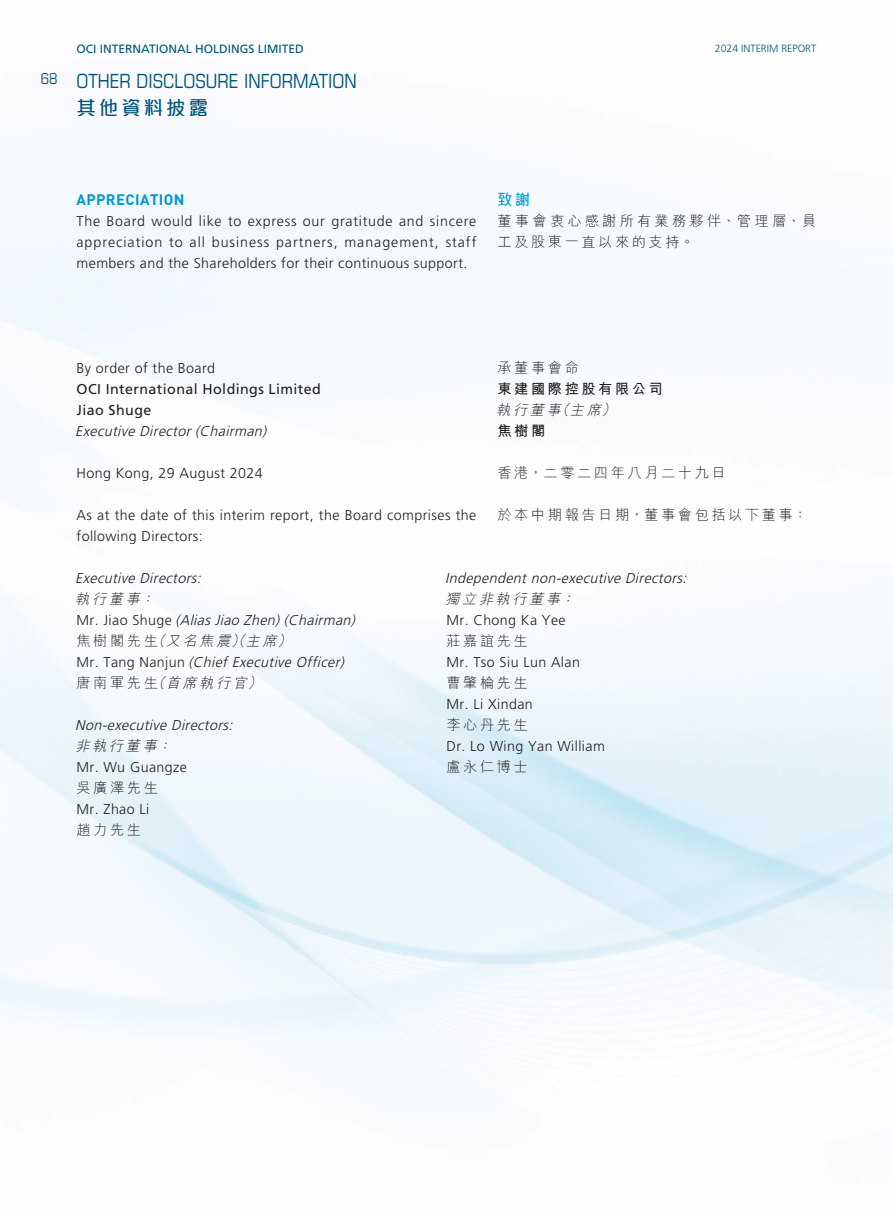
<style>
.page{position:relative;width:893px;height:1212px;background:#fff}
.page>*{position:absolute;margin:0;border:0;box-sizing:border-box;transform-origin:0 0}
.t1{font:condensed 19.5px "Eurostile LT Std";color:#00557a}
.t2{font:500 19.5px "M Elle HK";letter-spacing:.15em;color:#00557a}
._01_Heading_1{font:700 15px "DIN Pro";letter-spacing:.025em;color:#0098ce}
._01_Heading_1-2{font:500 15px "M Elle HK";color:#0098ce}
._00_Body_text{font:300 14.25px/21px "Frutiger LT Std";letter-spacing:.03em;color:#231f20;text-align:justify}
._00_Body_text-2{font:italic 300 14.25px "Frutiger LT Std";color:#231f20}
._00_Body_text-3{font:300 14.25px "M Hei HK";letter-spacing:.18em;color:#231f20}
._00_Body_text-4{font:italic 300 14.25px "M Hei HK";color:#231f20}
._00_Body_text-5{font:14.25px "Frutiger LT Std";letter-spacing:.03em;color:#231f20}
._50_Table_Body{font:italic 300 14.25px "Frutiger LT Std";color:#231f20}
._00_Body_text-6{font:300 14.25px/21px "M Hei HK";letter-spacing:.225em;color:#231f20}
._50_Table_Body-2{font:300 14.25px "Frutiger LT Std";letter-spacing:.03em;color:#231f20}
._00_Body_text-7{font:700 14.25px "M Hei HK";letter-spacing:.18em;color:#231f20}
._50_Table_Body-3{font:300 14.25px "M Hei HK";letter-spacing:.18em;color:#231f20}
.t3{font:12px "Frutiger LT Std";color:#00557a}
.t4{font:300 10.5px "Frutiger LT Std";color:#00557a}
.s1{font-style:normal}
</style>
<div class="page">
<p class="t3" style="left:77px;top:42px;width:229px">OCI INTERNATIONAL HOLDINGS LIMITED</p>
<p class="t4" style="left:715px;top:42px;width:103px">2024 INTERIM REPORT</p>
<h1 class="t1" style="left:41px;top:69px;width:318px"><sup>68</sup> OTHER DISCLOSURE INFORMATION</h1>
<h1 class="t2" style="left:77px;top:98px;width:133px">其他資料披露</h1>
<p class="_01_Heading_1" style="left:77px;top:189px;width:109px">APPRECIATION</p>
<p class="_00_Body_text" style="left:77px;top:211px;width:401px">The Board would like to express our gratitude and sincere appreciation to all business partners, management, staff members and the Shareholders for their continuous support.</p>
<p class="_01_Heading_1-2" style="left:497px;top:192px;width:34px">致謝</p>
<p class="_00_Body_text-6" style="left:497px;top:210px;width:320px">董事會衷心感謝所有業務夥伴、管理層、員工及股東一直以來的支持。</p>
<p class="_00_Body_text-3" style="left:497px;top:360px;width:83px">承董事會命</p>
<p class="_00_Body_text-7" style="left:497px;top:378px;width:167px">東建國際控股有限公司</p>
<p class="_00_Body_text-4" style="left:496px;top:402px;width:124px">執行董事（主席）</p>
<p class="_00_Body_text-7" style="left:497px;top:420px;width:49px">焦樹閣</p>
<p class="_00_Body_text-3" style="left:497px;top:465px;width:230px">香港，二零二四年八月二十九日</p>
<p class="_00_Body_text-3" style="left:497px;top:507px;width:311px">於本中期報告日期，董事會包括以下董事：</p>
<p class="_00_Body_text" style="left:77px;top:358px;width:140px">By order of the Board</p>
<p class="_00_Body_text-5" style="left:77px;top:380px;width:246px">OCI International Holdings Limited</p>
<p class="_00_Body_text-5" style="left:77px;top:401px;width:76px">Jiao Shuge</p>
<p class="_00_Body_text-2" style="left:75px;top:423px;width:196px">Executive Director (Chairman)</p>
<p class="_00_Body_text" style="left:77px;top:463px;width:188px">Hong Kong, 29 August 2024</p>
<p class="_00_Body_text" style="left:77px;top:505px;width:401px">As at the date of this interim report, the Board comprises the following Directors:</p>
<p class="_00_Body_text-2" style="left:75px;top:570px;width:131px">Executive Directors:</p>
<p class="_00_Body_text-4" style="left:75px;top:591px;width:84px">執行董事：</p>
<p class="_00_Body_text-2" style="left:77px;top:612px;width:284px"><span class="s1">M r . J i a o S h u g e</span> (Alias Jiao Zhen) (Chairman)</p>
<p class="_00_Body_text-4" style="left:77px;top:633px;width:220px"><span class="s1">焦樹閣先生</span>（又名焦震）（主席）</p>
<p class="_00_Body_text-2" style="left:77px;top:654px;width:273px"><span class="s1">M r . T a n g N a n j u n</span> (Chief Executive Officer)</p>
<p class="_00_Body_text-4" style="left:77px;top:675px;width:190px"><span class="s1">唐南軍先生</span>（首席執行官）</p>
<p class="_00_Body_text-2" style="left:75px;top:717px;width:163px">Non-executive Directors:</p>
<p class="_00_Body_text-4" style="left:75px;top:738px;width:101px">非執行董事：</p>
<p class="_50_Table_Body-2" style="left:77px;top:759px;width:112px">Mr. Wu Guangze</p>
<p class="_50_Table_Body-3" style="left:77px;top:780px;width:83px">吳廣澤先生</p>
<p class="_50_Table_Body-2" style="left:77px;top:801px;width:74px">Mr. Zhao Li</p>
<p class="_50_Table_Body-3" style="left:77px;top:822px;width:66px">趙力先生</p>
<p class="_50_Table_Body" style="left:445px;top:570px;width:247px">Independent non-executive Directors:</p>
<p class="_00_Body_text-4" style="left:445px;top:591px;width:134px">獨立非執行董事：</p>
<p class="_00_Body_text" style="left:446px;top:610px;width:121px">Mr. Chong Ka Yee</p>
<p class="_00_Body_text-3" style="left:446px;top:633px;width:83px">莊嘉誼先生</p>
<p class="_00_Body_text" style="left:446px;top:652px;width:135px">Mr. Tso Siu Lun Alan</p>
<p class="_00_Body_text-3" style="left:446px;top:675px;width:83px">曹肇棆先生</p>
<p class="_00_Body_text" style="left:446px;top:694px;width:88px">Mr. Li Xindan</p>
<p class="_00_Body_text-3" style="left:446px;top:717px;width:83px">李心丹先生</p>
<p class="_00_Body_text" style="left:446px;top:736px;width:160px">Dr. Lo Wing Yan William</p>
<p class="_00_Body_text-3" style="left:446px;top:759px;width:83px">盧永仁博士</p>
</div>
